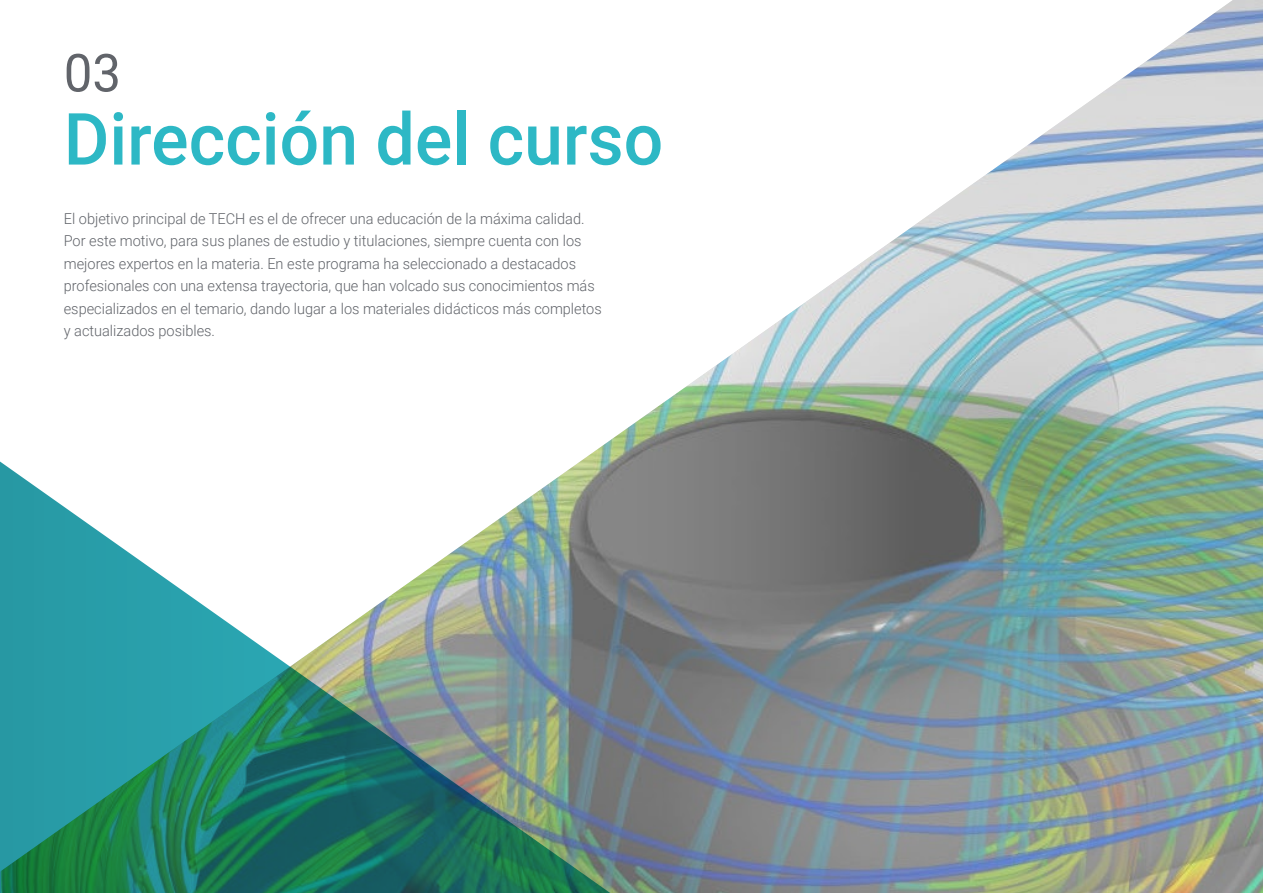
<style>
.page{position:relative;width:1263px;height:893px;background:#fff}
.page>*{position:absolute;margin:0;border:0;box-sizing:border-box;transform-origin:0 0}
.t1{font:500 72px "Roboto";color:#2db8c5}
.t2{font:52.5px "Roboto";color:#61646a}
.t3{font:300 15px/22.5px "Roboto";color:#61646a}
</style>
<div class="page">
<img style="left:602px;top:0;width:661px;height:893px">
<img style="left:0;top:446px;width:640px;height:447px">
<h2 class="t2" style="left:64px;top:36px;width:59px">03</h2>
<h1 class="t1" style="left:64px;top:89px;width:601px">Dirección del curso</h1>
<p class="t3" style="left:64px;top:207px;width:539px">El objetivo principal de TECH es el de ofrecer una educación de la máxima calidad.<br>Por este motivo, para sus planes de estudio y titulaciones, siempre cuenta con los mejores expertos en la materia. En este programa ha seleccionado a destacados profesionales con una extensa trayectoria, que han volcado sus conocimientos más especializados en el temario, dando lugar a los materiales didácticos más completos y actualizados posibles.</p>
</div>
